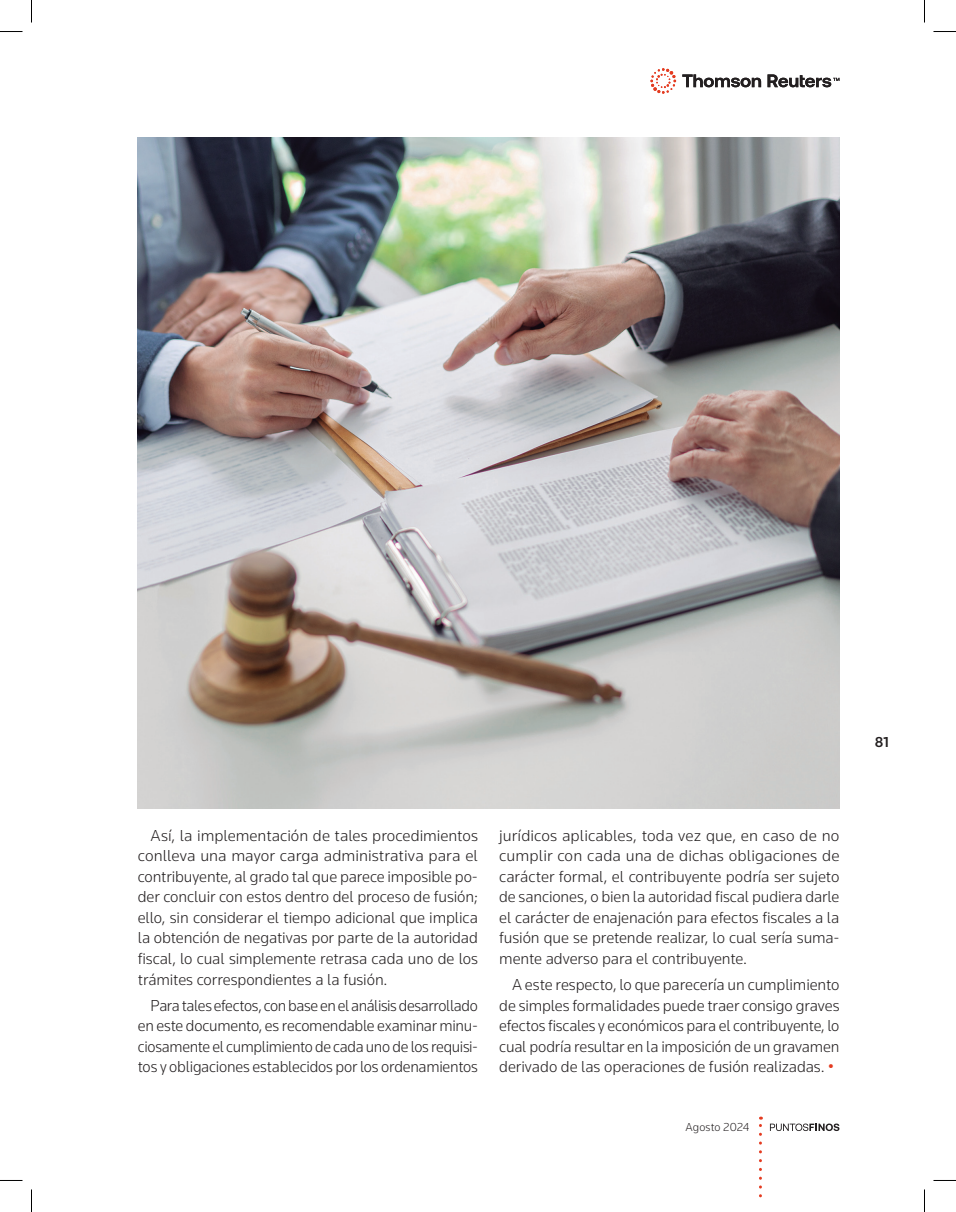
<style>
.page{position:relative;width:956px;height:1212px;background:#fff}
.page>*{position:absolute;margin:0;border:0;box-sizing:border-box;transform-origin:0 0}
.a_parrafo{font:300 16.5px/20.5px "Knowledge";letter-spacing:-.005em;color:#231f20;text-align:justify}
.t1{font:500 15px "Knowledge";color:#231f20}
.t2{font:300 12px "Knowledge";letter-spacing:.005em;color:#231f20}
.s1{color:#e43b20}
</style>
<div class="page">
<svg style="left:770px;top:1123px;width:69px;height:7px"></svg>
<svg style="left:759px;top:1116px;width:3px;height:79px"></svg>
<svg style="left:682px;top:74px;width:79px;height:13px"></svg>
<svg style="left:650px;top:68px;width:26px;height:26px"></svg>
<svg style="left:767px;top:74px;width:72px;height:13px"></svg>
<img style="left:138px;top:137px;width:701px;height:670px">
<svg style="left:0;top:31px;width:22px;height:1px"></svg>
<svg style="left:933px;top:31px;width:23px;height:1px"></svg>
<svg style="left:31px;top:0;width:1px;height:22px"></svg>
<svg style="left:31px;top:1189px;width:1px;height:22px"></svg>
<svg style="left:924px;top:0;width:1px;height:22px"></svg>
<svg style="left:924px;top:1189px;width:1px;height:22px"></svg>
<p class="a_parrafo" style="left:138px;top:824px;width:342px;text-indent:13px">Así, la implementación de tales procedimientos conlleva una mayor carga administrativa para el contribuyente, al grado tal que parece imposible po&shy;der concluir con estos dentro del proceso de fusión; ello, sin considerar el tiempo adicional que implica la obtención de negativas por parte de la autoridad fiscal, lo cual simplemente retrasa cada uno de los trámites correspondientes a la fusión.</p>
<p class="a_parrafo" style="left:138px;top:994px;width:342px;text-indent:13px">Para tales efectos, con base en el análisis desarrollado en este documento, es recomendable examinar minu&shy;ciosamente el cumplimiento de cada uno de los requisi&shy;tos y obligaciones establecidos por los ordenamientos</p>
<p class="a_parrafo" style="left:499px;top:824px;width:342px">jurídicos aplicables, toda vez que, en caso de no cumplir con cada una de dichas obligaciones de carácter formal, el contribuyente podría ser sujeto de sanciones, o bien la autoridad fiscal pudiera darle el carácter de enajenación para efectos fiscales a la fusión que se pretende realizar, lo cual sería suma&shy;mente adverso para el contribuyente.</p>
<p class="a_parrafo" style="left:499px;top:973px;width:342px;text-indent:13px">A este respecto, lo que parecería un cumplimiento de simples formalidades puede traer consigo graves efectos fiscales y económicos para el contribuyente, lo cual podría resultar en la imposición de un gravamen derivado de las operaciones de fusión realizadas. <span class="s1">•</span></p>
<p class="t2" style="left:685px;top:1119px;width:65px">Agosto 2024</p>
<p class="t1" style="left:875px;top:732px;width:15px">81</p>
</div>
